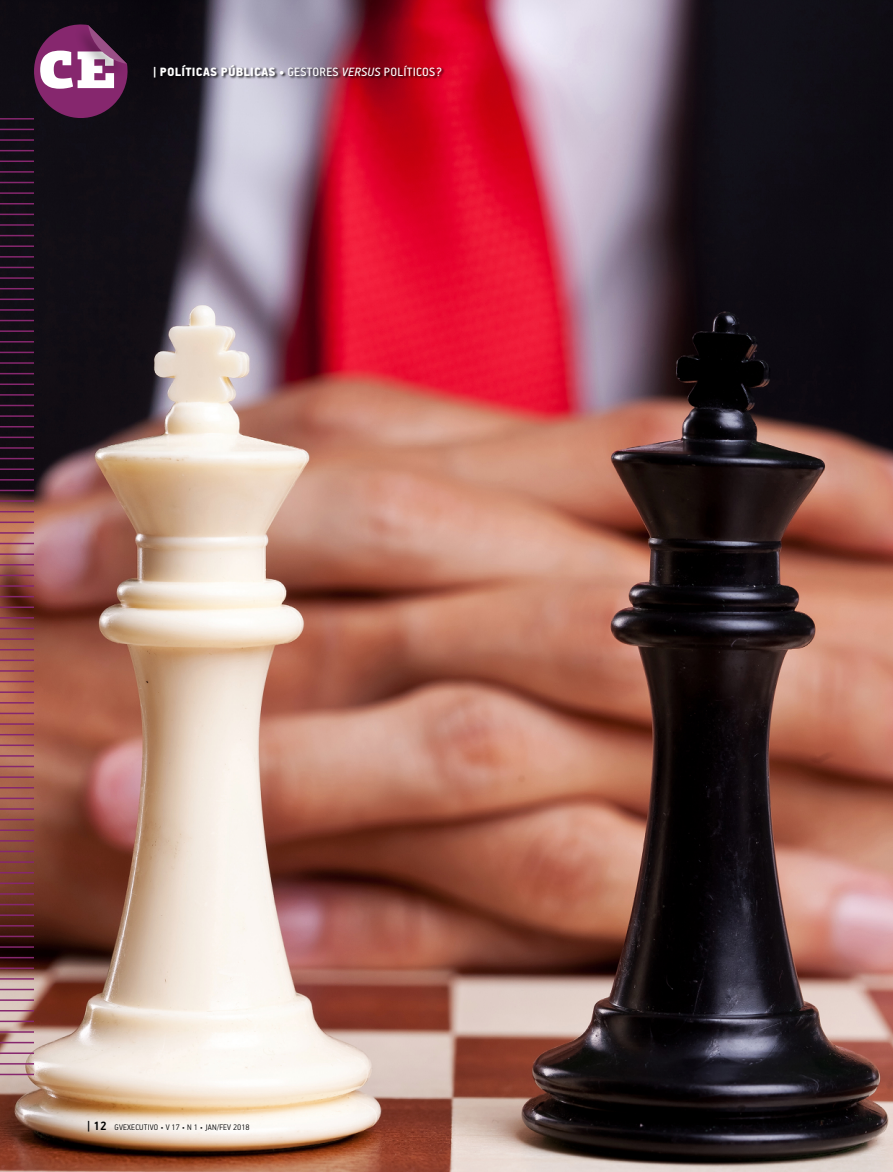
<style>
.page{position:relative;width:893px;height:1172px;background:#fff}
.page>*{position:absolute;margin:0;border:0;box-sizing:border-box;transform-origin:0 0}
.t1{font:900 52.8px "PF Agora Slab Pro";color:#fff}
.t2{font:900 13.5px "PF Handbook Pro";letter-spacing:.02em;color:#fff}
.t3{font:300 9px "PF Handbook Pro";letter-spacing:.02em;color:#000}
.s1{font-weight:400}
.s2{font-weight:400;font-style:italic}
.s3{font-weight:700;font-size:13.5px}
</style>
<div class="page">
<img style="left:0;top:0;width:893px;height:1171px">
<hr style="left:0;top:192px;width:34px;height:2px;background:#86276e">
<hr style="left:0;top:118px;width:34px;height:1px;background:#86276e">
<hr style="left:0;top:203px;width:34px;height:1px;background:#86276e">
<hr style="left:0;top:129px;width:34px;height:1px;background:#86276e">
<hr style="left:0;top:214px;width:34px;height:1px;background:#86276e">
<hr style="left:0;top:139px;width:34px;height:2px;background:#86276e">
<hr style="left:0;top:224px;width:34px;height:2px;background:#86276e">
<hr style="left:0;top:150px;width:34px;height:1px;background:#86276e">
<hr style="left:0;top:235px;width:34px;height:1px;background:#86276e">
<hr style="left:0;top:160px;width:34px;height:2px;background:#86276e">
<hr style="left:0;top:245px;width:34px;height:2px;background:#86276e">
<hr style="left:0;top:171px;width:34px;height:2px;background:#86276e">
<hr style="left:0;top:256px;width:34px;height:1px;background:#86276e">
<hr style="left:0;top:182px;width:34px;height:1px;background:#86276e">
<hr style="left:0;top:267px;width:34px;height:1px;background:#86276e">
<hr style="left:0;top:277px;width:34px;height:2px;background:#86276e">
<hr style="left:0;top:288px;width:34px;height:1px;background:#86276e">
<hr style="left:0;top:298px;width:34px;height:2px;background:#86276e">
<hr style="left:0;top:309px;width:34px;height:2px;background:#86276e">
<hr style="left:0;top:320px;width:34px;height:1px;background:#86276e">
<hr style="left:0;top:330px;width:34px;height:2px;background:#86276e">
<hr style="left:0;top:341px;width:34px;height:1px;background:#86276e">
<hr style="left:0;top:351px;width:34px;height:2px;background:#86276e">
<hr style="left:0;top:362px;width:34px;height:2px;background:#86276e">
<hr style="left:0;top:373px;width:34px;height:1px;background:#86276e">
<hr style="left:0;top:383px;width:34px;height:2px;background:#86276e">
<hr style="left:0;top:394px;width:34px;height:1px;background:#86276e">
<hr style="left:0;top:405px;width:34px;height:1px;background:#86276e">
<hr style="left:0;top:415px;width:34px;height:2px;background:#86276e">
<hr style="left:0;top:426px;width:34px;height:1px;background:#86276e">
<hr style="left:0;top:436px;width:34px;height:2px;background:#86276e">
<hr style="left:0;top:447px;width:34px;height:2px;background:#86276e">
<hr style="left:0;top:458px;width:34px;height:1px;background:#86276e">
<hr style="left:0;top:468px;width:34px;height:2px;background:#86276e">
<hr style="left:0;top:479px;width:34px;height:1px;background:#86276e">
<hr style="left:0;top:489px;width:34px;height:2px;background:#86276e">
<hr style="left:0;top:500px;width:34px;height:2px;background:#86276e">
<hr style="left:0;top:511px;width:34px;height:1px;background:#86276e">
<hr style="left:0;top:521px;width:34px;height:2px;background:#86276e">
<hr style="left:0;top:532px;width:34px;height:1px;background:#86276e">
<hr style="left:0;top:543px;width:34px;height:1px;background:#86276e">
<hr style="left:0;top:553px;width:34px;height:2px;background:#86276e">
<hr style="left:0;top:564px;width:34px;height:1px;background:#86276e">
<hr style="left:0;top:574px;width:34px;height:2px;background:#86276e">
<hr style="left:0;top:585px;width:34px;height:1px;background:#86276e">
<hr style="left:0;top:596px;width:34px;height:1px;background:#86276e">
<hr style="left:0;top:606px;width:34px;height:2px;background:#86276e">
<hr style="left:0;top:617px;width:34px;height:1px;background:#86276e">
<hr style="left:0;top:627px;width:34px;height:2px;background:#86276e">
<hr style="left:0;top:638px;width:34px;height:2px;background:#86276e">
<hr style="left:0;top:649px;width:34px;height:1px;background:#86276e">
<hr style="left:0;top:659px;width:34px;height:2px;background:#86276e">
<hr style="left:0;top:670px;width:34px;height:1px;background:#86276e">
<hr style="left:0;top:680px;width:34px;height:2px;background:#86276e">
<hr style="left:0;top:691px;width:34px;height:2px;background:#86276e">
<hr style="left:0;top:702px;width:34px;height:1px;background:#86276e">
<hr style="left:0;top:712px;width:34px;height:2px;background:#86276e">
<hr style="left:0;top:723px;width:34px;height:1px;background:#86276e">
<hr style="left:0;top:734px;width:34px;height:1px;background:#86276e">
<hr style="left:0;top:744px;width:34px;height:2px;background:#86276e">
<hr style="left:0;top:755px;width:34px;height:1px;background:#86276e">
<hr style="left:0;top:765px;width:34px;height:2px;background:#86276e">
<hr style="left:0;top:776px;width:34px;height:2px;background:#86276e">
<hr style="left:0;top:787px;width:34px;height:1px;background:#86276e">
<hr style="left:0;top:797px;width:34px;height:2px;background:#86276e">
<hr style="left:0;top:808px;width:34px;height:1px;background:#86276e">
<hr style="left:0;top:818px;width:34px;height:2px;background:#86276e">
<hr style="left:0;top:829px;width:34px;height:2px;background:#86276e">
<hr style="left:0;top:840px;width:34px;height:1px;background:#86276e">
<hr style="left:0;top:850px;width:34px;height:2px;background:#86276e">
<hr style="left:0;top:861px;width:34px;height:1px;background:#86276e">
<hr style="left:0;top:872px;width:34px;height:1px;background:#86276e">
<hr style="left:0;top:882px;width:34px;height:2px;background:#86276e">
<hr style="left:0;top:893px;width:34px;height:1px;background:#86276e">
<hr style="left:0;top:903px;width:34px;height:2px;background:#86276e">
<hr style="left:0;top:914px;width:34px;height:1px;background:#86276e">
<hr style="left:0;top:925px;width:34px;height:1px;background:#86276e">
<hr style="left:0;top:935px;width:34px;height:2px;background:#86276e">
<hr style="left:0;top:946px;width:34px;height:1px;background:#86276e">
<hr style="left:0;top:956px;width:34px;height:2px;background:#86276e">
<hr style="left:0;top:967px;width:34px;height:2px;background:#86276e">
<hr style="left:0;top:978px;width:34px;height:1px;background:#86276e">
<hr style="left:0;top:988px;width:34px;height:2px;background:#86276e">
<hr style="left:0;top:999px;width:34px;height:1px;background:#86276e">
<hr style="left:0;top:1010px;width:34px;height:1px;background:#86276e">
<hr style="left:0;top:1020px;width:34px;height:2px;background:#86276e">
<hr style="left:0;top:1031px;width:34px;height:1px;background:#86276e">
<hr style="left:0;top:1041px;width:34px;height:2px;background:#86276e">
<hr style="left:0;top:1052px;width:34px;height:1px;background:#86276e">
<hr style="left:0;top:1063px;width:34px;height:1px;background:#86276e">
<hr style="left:0;top:1073px;width:34px;height:2px;background:#86276e">
<svg style="left:29px;top:23px;width:100px;height:100px;background:#5c1e4e"></svg>
<div style="left:154px;top:63px;width:291px;height:17px;background:#000;opacity:.75"></div>
<h1 class="t1" style="left:38px;top:34px;width:80px">CE</h1>
<p class="t2" style="left:153px;top:63px;width:291px">| POLÍTICAS PÚBLICAS • <span class="s1">GESTORES</span> <span class="s2">VERSUS</span> <span class="s1">POLÍTICOS?</span></p>
<p class="t3" style="left:87px;top:1121px;width:164px"><span class="s3">| 12</span> GVEXECUTIVO • V 17 • N 1 • JAN/FEV 2018</p>
</div>
